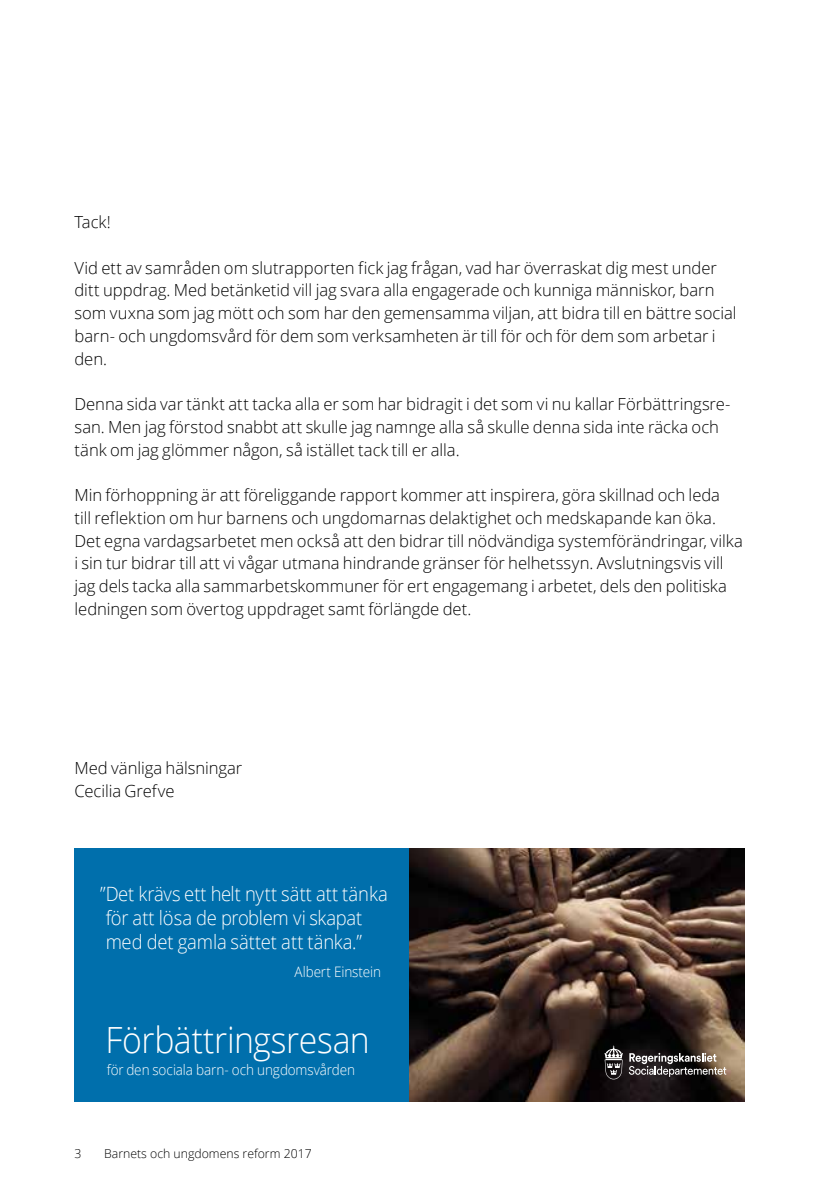
<style>
.page{position:relative;width:819px;height:1201px;background:#fff}
.page>*{position:absolute;margin:0;border:0;box-sizing:border-box;transform-origin:0 0}
.t1{font:300 36.05px "Open Sans";letter-spacing:-.01em;color:#fff;scale:.94 1}
.t2{font:300 19.6px/23.6px "Open Sans";color:#fff;scale:.94 1}
.t3{font:300 16.62px/22.8px "Open Sans";color:#000}
.t4{font:300 14.35px "Open Sans";letter-spacing:-.005em;color:#fff;scale:.94 1}
.t5{font:300 12.25px "Open Sans";color:#000}
</style>
<div class="page">
<div style="left:74px;top:848px;width:336px;height:253px;background:#006fac"></div>
<img style="left:409px;top:848px;width:335px;height:253px">
<svg style="left:628px;top:1052px;width:98px;height:24px;background:#68615d"></svg>
<svg style="left:604px;top:1045px;width:18px;height:34px"></svg>
<p class="t3" style="left:74px;top:210px;width:38px">Tack!</p>
<p class="t3" style="left:74px;top:256px;width:663px">Vid ett av samråden om slutrapporten fick jag frågan, vad har överraskat dig mest under ditt uppdrag. Med betänketid vill jag svara alla engagerade och kunniga människor, barn som vuxna som jag mött och som har den gemensamma viljan, att bidra till en bättre social barn- och ungdomsvård för dem som verksamheten är till för och för dem som arbetar i den.</p>
<p class="t3" style="left:74px;top:392px;width:657px">Denna sida var tänkt att tacka alla er som har bidragit i det som vi nu kallar Förbättringsre&shy;san. Men jag förstod snabbt att skulle jag namnge alla så skulle denna sida inte räcka och tänk om jag glömmer någon, så istället tack till er alla.</p>
<p class="t3" style="left:74px;top:483px;width:669px">Min förhoppning är att föreliggande rapport kommer att inspirera, göra skillnad och leda<br>till reflektion om hur barnens och ungdomarnas delaktighet och medskapande kan öka.<br>Det egna vardagsarbetet men också att den bidrar till nödvändiga systemförändringar, vilka i sin tur bidrar till att vi vågar utmana hindrande gränser för helhetssyn. Avslutningsvis vill jag dels tacka alla sammarbetskommuner för ert engagemang i arbetet, dels den politiska ledningen som övertog uppdraget samt förlängde det.</p>
<p class="t3" style="left:74px;top:756px;width:169px">Med vänliga hälsningar<br>Cecilia Grefve</p>
<p class="t2" style="left:100px;top:881px;width:307px">”Det krävs ett helt nytt sätt att tänka för att lösa de problem vi skapat med det gamla sättet att tänka.”</p>
<p class="t4" style="left:294px;top:962px;width:94px">Albert Einstein</p>
<h1 class="t1" style="left:105px;top:1014px;width:283px">Förbättringsresan</h1>
<p class="t4" style="left:107px;top:1059px;width:266px">för den sociala barn- och ungdomsvården</p>
<p class="t5" style="left:74px;top:1144px;width:8px">3</p>
<p class="t5" style="left:104px;top:1144px;width:209px">Barnets och ungdomens reform 2017</p>
</div>
